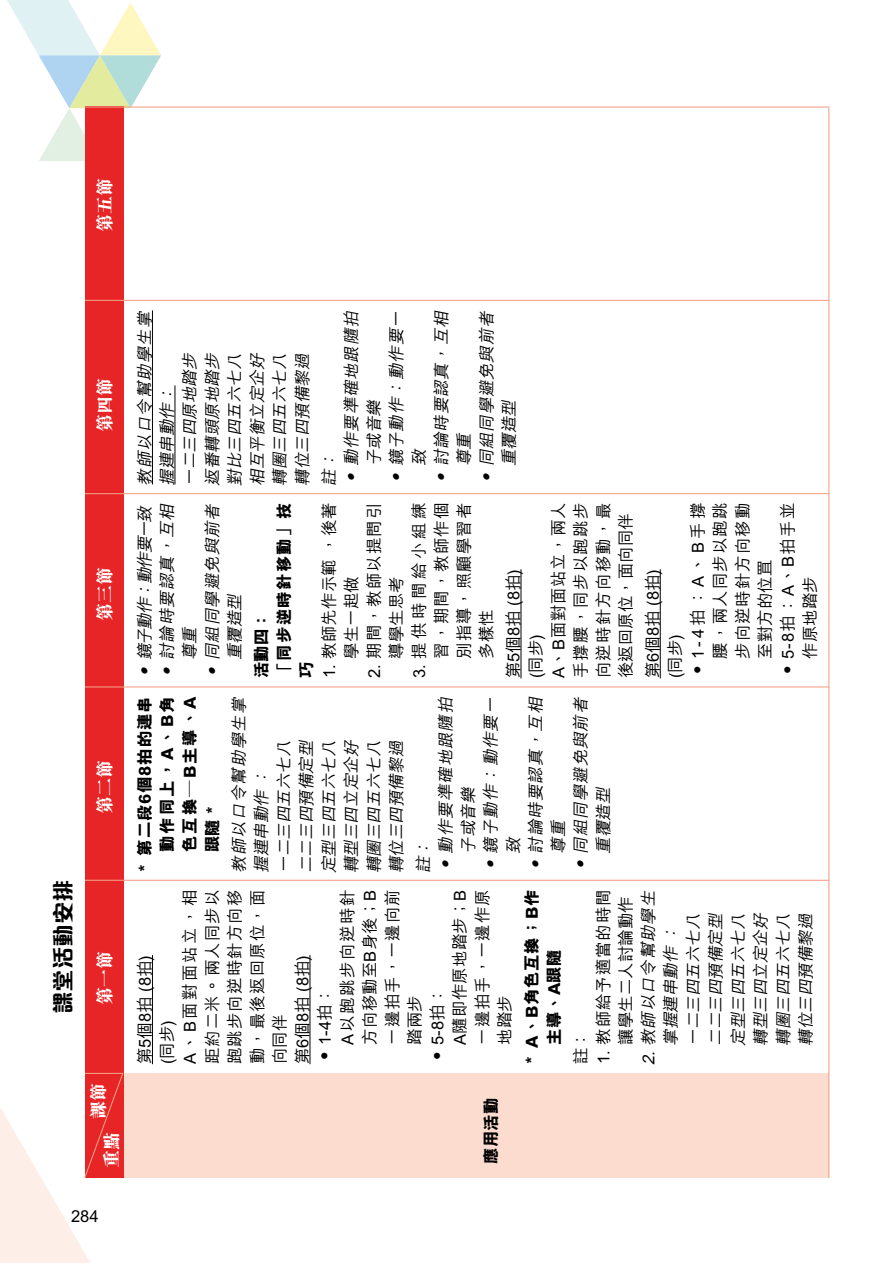
<style>
.page{position:relative;width:893px;height:1263px;background:#fff}
.page>*{position:absolute;margin:0;border:0;box-sizing:border-box;transform-origin:0 0}
.t1{font:800 22.5px "M Qing Hua HK";color:#000}
.t2{font:800 18px "M Sung HK";color:#fff}
.t3{font:italic 500 16.5px/22.5px "M Hei HK";color:#000}
.t4{font:500 16.5px/22.5px "M Hei HK";letter-spacing:.05em;color:#000}
.t5{font:500 16.5px/22.5px "M Hei HK";letter-spacing:.03em;color:#000}
.t6{font:800 16.5px/22.5px "M Hei HK";letter-spacing:.045em;color:#000}
.t7{font:500 16.5px/22.5px "M Hei HK";letter-spacing:.005em;color:#000}
.t8{font:500 16.5px/22.5px "M Hei HK";letter-spacing:.025em;color:#000}
.t9{font:500 16.5px/22.5px "M Hei HK";letter-spacing:.01em;color:#000}
.t10{font:800 16.5px/22.5px "M Hei HK";letter-spacing:.07em;color:#000}
.t11{font:500 16.5px/22.5px "M Hei HK";color:#000}
</style>
<div class="page">
<svg style="left:7px;top:0;width:154px;height:161px"></svg>
<div style="left:85px;top:1073px;width:744px;height:105px;background:#fbdccf"></div>
<div style="left:85px;top:106px;width:38px;height:1072px;background:#e72527"></div>
<svg style="left:0;top:1072px;width:124px;height:191px"></svg>
<hr style="left:828px;top:108px;width:1px;height:1070px;background:#f3a085">
<hr style="left:152px;top:955px;width:1px;height:109px;background:#000">
<hr style="left:310px;top:955px;width:1px;height:109px;background:#000">
<hr style="left:521px;top:569px;width:1px;height:109px;background:#000">
<hr style="left:660px;top:569px;width:1px;height:109px;background:#000">
<hr style="left:152px;top:310px;width:1px;height:174px;background:#000">
<hr style="left:175px;top:385px;width:1px;height:99px;background:#000">
<hr style="left:85px;top:107px;width:744px;height:1px;background:#f3a085">
<hr style="left:85px;top:493px;width:744px;height:1px;background:#f3a085">
<hr style="left:85px;top:300px;width:744px;height:1px;background:#f3a085">
<hr style="left:85px;top:686px;width:744px;height:1px;background:#f3a085">
<hr style="left:85px;top:880px;width:744px;height:1px;background:#f3a085">
<p class="t2" style="left:92px;top:232px;width:55px;rotate:-90deg">第五節</p>
<h1 class="t1" style="left:47px;top:1014px;width:136px;rotate:-90deg">課堂活動安排</h1>
<p class="t2" style="left:92px;top:432px;width:55px;rotate:-90deg">第四節</p>
<p class="t2" style="left:92px;top:621px;width:55px;rotate:-90deg">第三節</p>
<p class="t2" style="left:92px;top:814px;width:55px;rotate:-90deg">第二節</p>
<p class="t2" style="left:92px;top:1005px;width:55px;rotate:-90deg">第一節</p>
<p class="t2" style="left:86px;top:1119px;width:37px;rotate:-90deg">課節</p>
<p class="t2" style="left:99px;top:1168px;width:38px;rotate:-90deg">重點</p>
<p class="t3" style="left:132px;top:486px;width:180px;rotate:-90deg">教師以口令幫助學生掌握連串動作：<br>一二三四原地踏步<br>返番轉頭原地踏步<br>對比三四五六七八<br>相互平衡立定企好<br>轉圈三四五六七八<br>轉位三四預備黎過</p>
<p class="t3" style="left:339px;top:466px;width:160px;text-indent:-20px;rotate:-90deg">• 動作要準確地跟隨拍子或音樂</p>
<p class="t3" style="left:384px;top:466px;width:160px;text-indent:-20px;rotate:-90deg">• 鏡子動作：動作要一致</p>
<p class="t3" style="left:429px;top:466px;width:160px;text-indent:-20px;rotate:-90deg">• 討論時要認真，互相尊重</p>
<p class="t3" style="left:474px;top:466px;width:160px;text-indent:-20px;rotate:-90deg">• 同組同學避免與前者重覆造型</p>
<p class="t3" style="left:317px;top:486px;width:39px;rotate:-90deg">註：</p>
<p class="t3" style="left:132px;top:680px;width:179px;rotate:-90deg">• 鏡子動作：動作要一致</p>
<p class="t3" style="left:155px;top:660px;width:162px;text-indent:-20px;rotate:-90deg">• 討論時要認真，互相尊重</p>
<p class="t3" style="left:200px;top:660px;width:162px;text-indent:-20px;rotate:-90deg">• 同組同學避免與前者重覆造型</p>
<p class="t10" style="left:250px;top:678px;width:177px;rotate:-90deg">活動四：<br>「同步逆時針移動」技巧</p>
<p class="t9" style="left:317px;top:659px;width:158px;text-indent:-20px;rotate:-90deg">1. 教師先作示範，後著學生一起做</p>
<p class="t4" style="left:362px;top:659px;width:158px;text-indent:-20px;rotate:-90deg">2. 期間，教師以提問引導學生思考</p>
<p class="t4" style="left:407px;top:659px;width:158px;text-align:justify;text-indent:-20px;rotate:-90deg">3. 提供時間給小組練習，期間，教師作個別指導，照顧學習者多樣性</p>
<p class="t5" style="left:501px;top:678px;width:177px;rotate:-90deg">第5個8拍 (8拍)<br>(同步)<br>A、B面對面站立，兩人手撐腰，同步以跑跳步向逆時針方向移動，最後返回原位，面向同伴</p>
<p class="t6" style="left:134px;top:852px;width:157px;text-align:justify;text-indent:-19px;rotate:-90deg">* 第二段6個8拍的連串動作同上，A、B角色互換─B主導、A跟隨 *</p>
<p class="t3" style="left:227px;top:873px;width:181px;rotate:-90deg">教師以口令幫助學生掌握連串動作：<br>一二三四五六七八<br>二二三四預備定型<br>定型三四五六七八<br>轉型三四立定企好<br>轉圈三四五六七八<br>轉位三四預備黎過</p>
<p class="t3" style="left:433px;top:853px;width:162px;text-indent:-20px;rotate:-90deg">• 動作要準確地跟隨拍子或音樂</p>
<p class="t3" style="left:478px;top:853px;width:162px;text-indent:-20px;rotate:-90deg">• 鏡子動作：動作要一致</p>
<p class="t3" style="left:523px;top:853px;width:162px;text-indent:-20px;rotate:-90deg">• 討論時要認真，互相尊重</p>
<p class="t3" style="left:568px;top:853px;width:162px;text-indent:-20px;rotate:-90deg">• 同組同學避免與前者重覆造型</p>
<p class="t3" style="left:411px;top:873px;width:39px;rotate:-90deg">註：</p>
<p class="t4" style="left:685px;top:659px;width:158px;text-align:justify;text-indent:-20px;rotate:-90deg">• 1-4拍：A、B手撐腰，兩人同步以跑跳步向逆時針方向移動至對方的位罝</p>
<p class="t4" style="left:775px;top:659px;width:158px;text-indent:-20px;rotate:-90deg">• 5-8拍：A、B拍手並作原地踏步</p>
<p class="t11" style="left:640px;top:678px;width:111px;rotate:-90deg">第6個8拍 (8拍) (同步)</p>
<p class="t4" style="left:132px;top:1064px;width:176px;rotate:-90deg">第5個8拍 (8拍)<br>(同步)<br>A、B面對面站立，相距約二米。兩人同步以跑跳步向逆時針方向移動，最後返回原位，面向同伴<br>第6個8拍 (8拍)</p>
<p class="t4" style="left:312px;top:1045px;width:157px;text-indent:-20px;rotate:-90deg">• 1-4拍：<br>A以跑跳步向逆時針方向移動至B身後；B一邊拍手，一邊向前踏兩步</p>
<p class="t7" style="left:425px;top:1045px;width:157px;text-indent:-20px;rotate:-90deg">• 5-8拍：<br>A隨即作原地踏步；B一邊拍手，一邊作原地踏步</p>
<p class="t6" style="left:520px;top:1045px;width:157px;text-indent:-19px;rotate:-90deg">* A、B角色互換；B作主導、A跟隨</p>
<p class="t8" style="left:591px;top:1045px;width:157px;text-indent:-20px;rotate:-90deg">1. 教師給予適當的時間讓學生二人討論動作</p>
<p class="t3" style="left:636px;top:1046px;width:161px;text-indent:-19px;rotate:-90deg">2. 教師以口令幫助學生掌握連串動作：<br>一二三四五六七八二二三四預備定型定型三四五六七八轉型三四立定企好轉圈三四五六七八轉位三四預備黎過</p>
<p class="t4" style="left:568px;top:1064px;width:34px;rotate:-90deg">註：</p>
<p class="t6" style="left:480px;top:1164px;width:67px;rotate:-90deg">應用活動</p>
<p class="t4" style="left:71px;top:1203px;width:29px">284</p>
</div>
